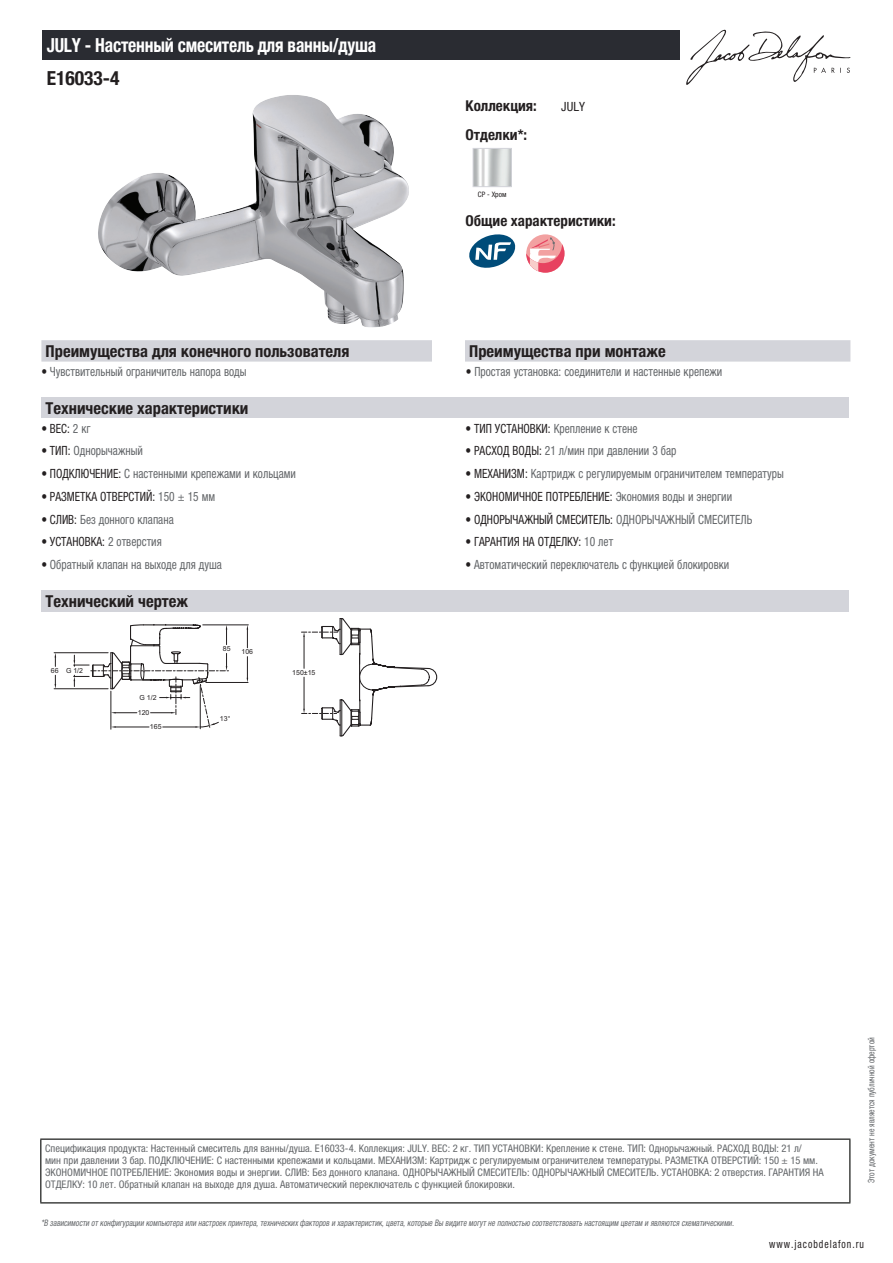
<style>
.page{position:relative;width:893px;height:1263px;background:#fff}
.page>*{position:absolute;margin:0;border:0;box-sizing:border-box;transform-origin:0 0}
.t1{font:700 condensed 19.5px "Helvetica Neue LTCYR";letter-spacing:-.01em;color:#fff;scale:.9 1}
.t2{font:700 condensed 19.5px "Helvetica Neue LTCYR";color:#231f20}
.t3{font:700 condensed 16.5px "Helvetica Neue LTCYR";color:#231f20}
.t4{font:700 condensed 15px "Helvetica Neue LTCYR";color:#231f20}
.t5{font:condensed 12.75px "Helvetica Neue LTCYR";color:#626568;scale:.9 1}
.t6{font:condensed 12.75px "Helvetica Neue LTCYR";color:#231f20;scale:.9 1}
.t7{font:condensed 12.75px "Helvetica Neue LTCYR";color:#231f20}
.t8{font:condensed 11.25px "Helvetica Neue LTCYR";letter-spacing:.1em;color:#231f20;scale:.87 1}
.t9{font:condensed 10.5px/12px "Helvetica Neue LTCYR";color:#626568}
.t10{font:italic condensed 9px "Helvetica Neue LTCYR";color:#626568;scale:.87 1}
.t11{font:condensed 9px "Helvetica Neue LTCYR";color:#626568;scale:.87 1}
.t12{font:condensed 7.5px "Helvetica Neue LTCYR";color:#231f20}
.t13{font:6.9px "Arial";color:#231f20}
.s1{color:#231f20}
.s2{color:#626568}
</style>
<div class="page">
<svg style="left:686px;top:30px;width:164px;height:55px"></svg>
<img style="left:98px;top:95px;width:311px;height:233px">
<img style="left:475px;top:150px;width:35px;height:35px">
<div style="left:473px;top:148px;width:39px;height:39px;border:1px solid #d3d4da"></div>
<svg style="left:469px;top:234px;width:46px;height:34px"></svg>
<svg style="left:526px;top:234px;width:38px;height:39px"></svg>
<svg style="left:526px;top:237px;width:38px;height:36px"></svg>
<div style="left:41px;top:340px;width:809px;height:22px;background:#d3d4da"></div>
<div style="left:432px;top:340px;width:33px;height:22px;background:#fff"></div>
<div style="left:41px;top:397px;width:808px;height:21px;background:#d3d4da"></div>
<div style="left:41px;top:590px;width:808px;height:22px;background:#d3d4da"></div>
<hr style="left:203px;top:625px;width:45px;height:1px;background:#231f20">
<hr style="left:206px;top:682px;width:42px;height:1px;background:#231f20">
<svg style="left:247px;top:625px;width:1px;height:23px"></svg>
<svg style="left:247px;top:657px;width:1px;height:25px"></svg>
<hr style="left:111px;top:691px;width:1px;height:38px;background:#231f20">
<hr style="left:54px;top:652px;width:54px;height:1px;background:#231f20">
<hr style="left:54px;top:688px;width:54px;height:1px;background:#231f20">
<svg style="left:55px;top:653px;width:1px;height:13px"></svg>
<svg style="left:55px;top:675px;width:1px;height:14px"></svg>
<hr style="left:200px;top:686px;width:1px;height:43px;background:#231f20">
<svg style="left:74px;top:624px;width:155px;height:104px"></svg>
<svg style="left:301px;top:618px;width:136px;height:118px"></svg>
<div style="left:43px;top:30px;width:637px;height:30px;background:#2a2c32"></div>
<hr style="left:40px;top:1138px;width:810px;height:2px;background:#040503">
<hr style="left:40px;top:1140px;width:1px;height:62px;background:#040503">
<hr style="left:849px;top:1140px;width:1px;height:62px;background:#040503">
<hr style="left:40px;top:1202px;width:810px;height:1px;background:#040503">
<h1 class="t1" style="left:47px;top:34px;width:368px">JULY - Настенный смеситель для ванны/душа</h1>
<h1 class="t2" style="left:47px;top:67px;width:74px">E16033-4</h1>
<h3 class="t4" style="left:466px;top:97px;width:73px">Коллекция:</h3>
<p class="t7" style="left:561px;top:99px;width:25px">JULY</p>
<h3 class="t4" style="left:466px;top:126px;width:63px">Отделки*:</h3>
<p class="t12" style="left:478px;top:190px;width:30px">CP - Хром</p>
<h3 class="t4" style="left:466px;top:212px;width:152px">Общие характеристики:</h3>
<h2 class="t3" style="left:46px;top:342px;width:305px">Преимущества для конечного пользователя</h2>
<h2 class="t3" style="left:469px;top:342px;width:198px">Преимущества при монтаже</h2>
<p class="t5" style="left:41px;top:364px;width:229px"><span class="s1">•</span> Чувствительный ограничитель напора воды</p>
<p class="t5" style="left:466px;top:364px;width:287px"><span class="s1">•</span> Простая установка: соединители и настенные крепежи</p>
<h2 class="t3" style="left:46px;top:399px;width:204px">Технические характеристики</h2>
<p class="t6" style="left:41px;top:421px;width:56px">• ВЕС: <span class="s2">2 кг</span></p>
<p class="t5" style="left:466px;top:421px;width:193px"><span class="s1">• ТИП УСТАНОВКИ:</span> Крепление к стене</p>
<p class="t5" style="left:41px;top:444px;width:114px"><span class="s1">• ТИП:</span> Однорычажный</p>
<p class="t5" style="left:466px;top:444px;width:236px"><span class="s1">• РАСХОД ВОДЫ:</span> 21 л/мин при давлении 3 бар</p>
<p class="t5" style="left:41px;top:466px;width:284px"><span class="s1">• ПОДКЛЮЧЕНИЕ:</span> С настенными крепежами и кольцами</p>
<p class="t5" style="left:466px;top:466px;width:355px"><span class="s1">• МЕХАНИЗМ:</span> Картридж с регулируемым ограничителем температуры</p>
<p class="t6" style="left:41px;top:489px;width:195px">• РАЗМЕТКА ОТВЕРСТИЙ: <span class="s2">150 ± 15 мм</span></p>
<p class="t6" style="left:466px;top:489px;width:298px">• ЭКОНОМИЧНОЕ ПОТРЕБЛЕНИЕ: <span class="s2">Экономия воды и энергии</span></p>
<p class="t5" style="left:41px;top:512px;width:149px"><span class="s1">• СЛИВ:</span> Без донного клапана</p>
<p class="t6" style="left:466px;top:512px;width:320px">• ОДНОРЫЧАЖНЫЙ СМЕСИТЕЛЬ: <span class="s2">ОДНОРЫЧАЖНЫЙ СМЕСИТЕЛЬ</span></p>
<p class="t6" style="left:41px;top:535px;width:135px">• УСТАНОВКА: <span class="s2">2 отверстия</span></p>
<p class="t6" style="left:466px;top:535px;width:166px">• ГАРАНТИЯ НА ОТДЕЛКУ: <span class="s2">10 лет</span></p>
<p class="t5" style="left:41px;top:557px;width:202px"><span class="s1">•</span> Обратный клапан на выходе для душа</p>
<p class="t5" style="left:466px;top:557px;width:295px"><span class="s1">•</span> Автоматический переключатель с функцией блокировки</p>
<h2 class="t3" style="left:46px;top:592px;width:144px">Технический чертеж</h2>
<p class="t13" style="left:223px;top:644px;width:9px">85</p>
<p class="t13" style="left:242px;top:647px;width:13px">106</p>
<p class="t13" style="left:51px;top:666px;width:34px">66 G 1/2</p>
<p class="t13" style="left:140px;top:693px;width:19px">G 1/2</p>
<p class="t13" style="left:138px;top:708px;width:13px">120</p>
<p class="t13" style="left:150px;top:722px;width:13px">165</p>
<p class="t13" style="left:220px;top:714px;width:12px">13°</p>
<p class="t13" style="left:292px;top:668px;width:25px">150±15</p>
<p class="t9" style="left:45px;top:1142px;width:780px">Спецификация продукта: Настенный смеситель для ванны/душа. E16033-4. Коллекция: JULY. ВЕС: 2 кг. ТИП УСТАНОВКИ: Крепление к стене. ТИП: Однорычажный. РАСХОД ВОДЫ: 21 л/<br>мин при давлении 3 бар. ПОДКЛЮЧЕНИЕ: С настенными крепежами и кольцами. МЕХАНИЗМ: Картридж с регулируемым ограничителем температуры. РАЗМЕТКА ОТВЕРСТИЙ: 150 ± 15 мм.<br>ЭКОНОМИЧНОЕ ПОТРЕБЛЕНИЕ: Экономия воды и энергии. СЛИВ: Без донного клапана. ОДНОРЫЧАЖНЫЙ СМЕСИТЕЛЬ: ОДНОРЫЧАЖНЫЙ СМЕСИТЕЛЬ. УСТАНОВКА: 2 отверстия. ГАРАНТИЯ НА ОТДЕЛКУ: 10 лет. Обратный клапан на выходе для душа. Автоматический переключатель с функцией блокировки.</p>
<p class="t10" style="left:41px;top:1218px;width:800px">*В зависимости отконфигурации компьютера или настроек принтера,техническихфакторов и характеристик,цвета,которые Вы видите могутне полностью соответствоватьнастоящим цветам и являются схематическими.</p>
<p class="t11" style="left:866px;top:1183px;width:169px;rotate:-90deg">Этот документ не является публичной офертой</p>
<p class="t8" style="left:769px;top:1237px;width:110px">www.jacobdelafon.ru</p>
</div>
